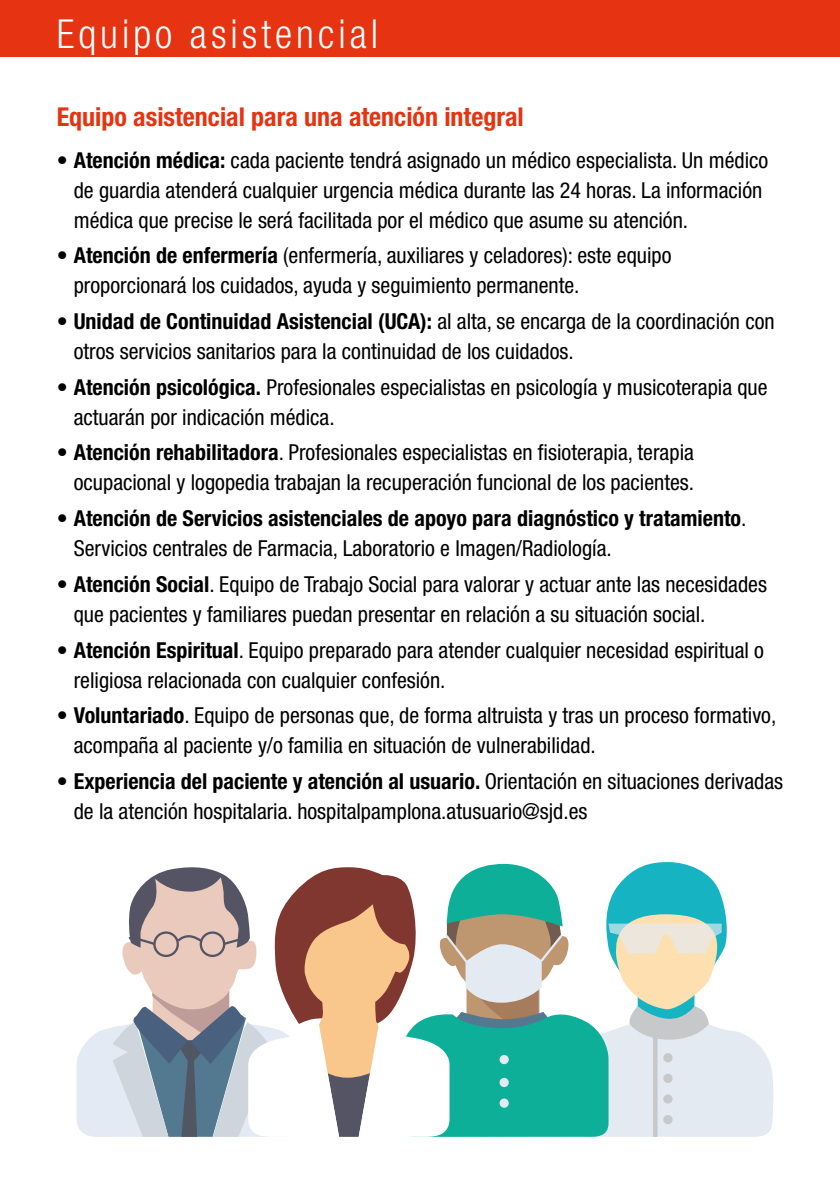
<style>
.page{position:relative;width:840px;height:1191px;background:#fff}
.page>*{position:absolute;margin:0;border:0;box-sizing:border-box;transform-origin:0 0}
.t1{font:300 condensed 40px "Helvetica Neue LT Std";letter-spacing:.1em;color:#fff}
.t2{font:700 condensed 26px "Helvetica Neue LT Std";color:#e63312}
.t3{font:condensed 22px/30px "Helvetica Neue LT Std";color:#000}
.t4{font:700 condensed 22px/30px "Helvetica Neue LT Std";color:#000}
.s1{font-weight:700}
.s2{font-weight:400}
</style>
<div class="page">
<div style="left:0;top:0;width:839px;height:57px;background:#e63312"></div>
<svg style="left:77px;top:862px;width:697px;height:275px"></svg>
<h1 class="t1" style="left:57px;top:11px;width:323px">Equipo asistencial</h1>
<p class="t2" style="left:57px;top:101px;width:468px">Equipo asistencial para una atención integral</p>
<p class="t3" style="left:74px;top:145px;width:695px;text-indent:-17px"><span class="s1">• Atención médica:</span> cada paciente tendrá asignado un médico especialista. Un médico de guardia atenderá cualquier urgencia médica durante las 24 horas. La información médica que precise le será facilitada por el médico que asume su atención.</p>
<p class="t3" style="left:74px;top:240px;width:599px;text-indent:-17px"><span class="s1">• Atención de enfermería</span> (enfermería, auxiliares y celadores): este equipo proporcionará los cuidados, ayuda y seguimiento permanente.</p>
<p class="t3" style="left:74px;top:306px;width:702px;text-indent:-17px"><span class="s1">• Unidad de Continuidad Asistencial (UCA):</span> al alta, se encarga de la coordinación con otros servicios sanitarios para la continuidad de los cuidados.</p>
<p class="t3" style="left:74px;top:372px;width:695px;text-indent:-17px"><span class="s1">• Atención psicológica.</span> Profesionales especialistas en psicología y musicoterapia que actuarán por indicación médica.</p>
<p class="t3" style="left:57px;top:437px;width:638px;text-align:right"><span class="s1">• Atención rehabilitadora</span>. Profesionales especialistas en fisioterapia, terapia ocupacional y logopedia trabajan la recuperación funcional de los pacientes.</p>
<p class="t4" style="left:74px;top:503px;width:673px;text-indent:-17px">• Atención de Servicios asistenciales de apoyo para diagnóstico y tratamiento<span class="s2">.<br>Servicios centrales de Farmacia, Laboratorio e Imagen/Radiología.</span></p>
<p class="t3" style="left:74px;top:569px;width:694px;text-indent:-17px"><span class="s1">• Atención Social</span>. Equipo de Trabajo Social para valorar y actuar ante las necesidades que pacientes y familiares puedan presentar en relación a su situación social.</p>
<p class="t3" style="left:74px;top:634px;width:691px;text-indent:-17px"><span class="s1">• Atención Espiritual</span>. Equipo preparado para atender cualquier necesidad espiritual o religiosa relacionada con cualquier confesión.</p>
<p class="t3" style="left:74px;top:700px;width:703px;text-indent:-17px"><span class="s1">• Voluntariado</span>. Equipo de personas que, de forma altruista y tras un proceso formativo, acompaña al paciente y/o familia en situación de vulnerabilidad.</p>
<p class="t3" style="left:74px;top:766px;width:710px;text-indent:-17px"><span class="s1">• Experiencia del paciente y atención al usuario.</span> Orientación en situaciones derivadas de la atención hospitalaria. hospitalpamplona.atusuario@sjd.es</p>
</div>
